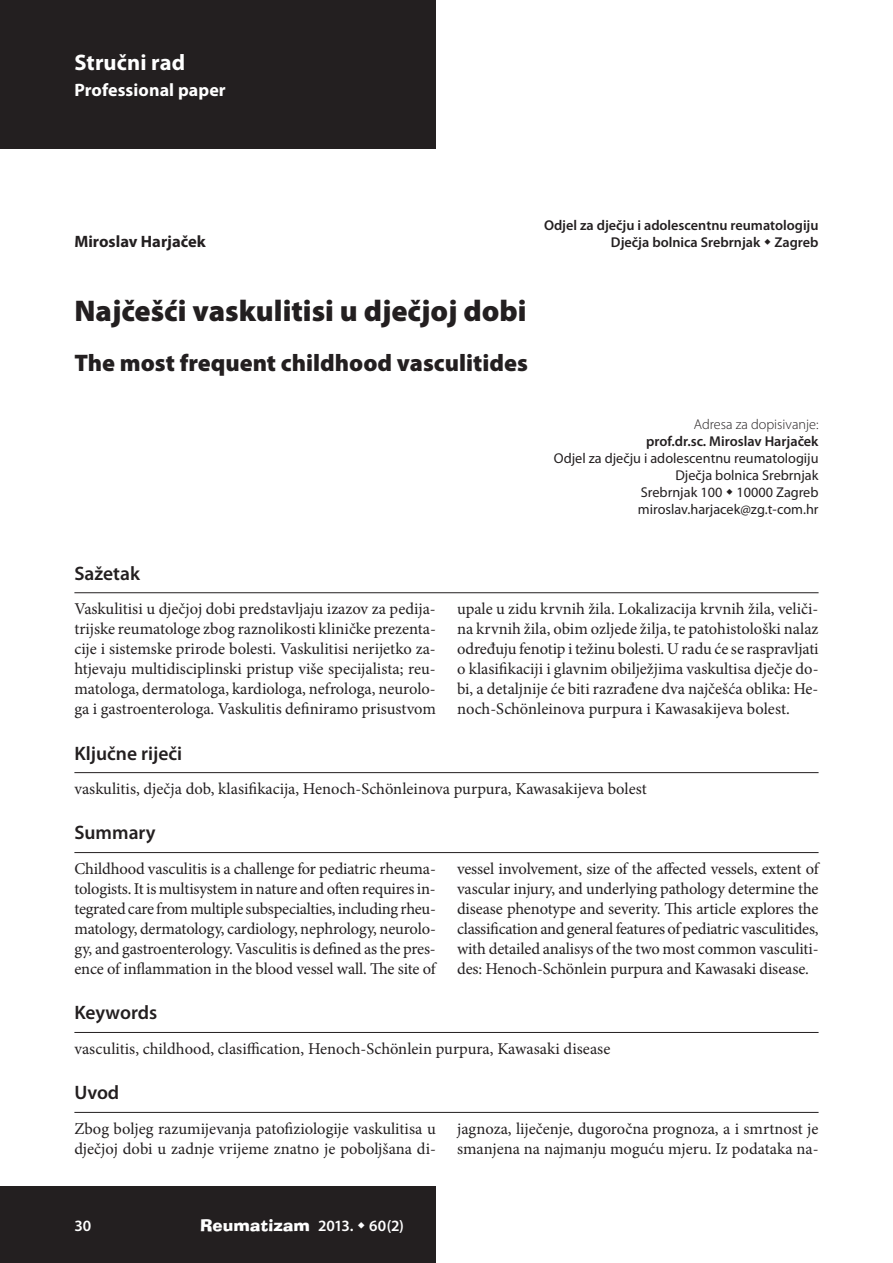
<style>
.page{position:relative;width:893px;height:1263px;background:#fff}
.page>*{position:absolute;margin:0;border:0;box-sizing:border-box;transform-origin:0 0}
.t1{font:900 30px "Myriad Pro";color:#231f20}
.t2{font:900 24px "Myriad Pro";color:#231f20}
.t3{font:700 22.5px "Myriad Pro";letter-spacing:.005em;color:#fff}
.t4{font:600 19.5px "Myriad Pro";color:#231f20}
.t5{font:700 18px "Myriad Pro";letter-spacing:.005em;color:#fff}
.t6{font:16.5px/20px "Minion Pro";color:#231f20;text-align:justify}
.t7{font:700 16.5px "Myriad Pro";color:#231f20}
.t8{font:16.35px "Ad Lib BT";letter-spacing:.01em;color:#fff}
.t9{font:600 15.75px "Myriad Pro";color:#fff}
.t10{font:14.25px/17px "Myriad Pro";color:#231f20;text-align:right}
.t11{font:600 14.25px/17px "Myriad Pro";color:#231f20;text-align:right}
.t12{font:300 14.25px "Myriad Pro";color:#231f20}
.s1{font-family:"Myriad Pro";font-weight:600;font-size:15.75px}
</style>
<div class="page">
<div style="left:0;top:1186px;width:436px;height:77px;background:#231f20"></div>
<div style="left:0;top:0;width:436px;height:149px;background:#231f20"></div>
<hr style="left:74px;top:592px;width:745px;height:1px;background:#231f20">
<hr style="left:74px;top:852px;width:745px;height:1px;background:#231f20">
<hr style="left:74px;top:1112px;width:745px;height:1px;background:#231f20">
<hr style="left:74px;top:772px;width:745px;height:1px;background:#231f20">
<hr style="left:74px;top:1032px;width:745px;height:1px;background:#231f20">
<h3 class="t3" style="left:74px;top:54px;width:112px">Stručni rad</h3>
<p class="t5" style="left:74px;top:83px;width:153px">Professional paper</p>
<p class="t7" style="left:74px;top:235px;width:133px">Miroslav Harjaček</p>
<p class="t11" style="left:544px;top:217px;width:276px">Odjel za dječju i adolescentnu reumatologiju<br>Dječja bolnica Srebrnjak Zagreb</p>
<h1 class="t1" style="left:74px;top:299px;width:454px">Najčešći vaskulitisi u dječjoj dobi</h1>
<h2 class="t2" style="left:74px;top:354px;width:455px">The most frequent childhood vasculitides</h2>
<p class="t12" style="left:694px;top:418px;width:126px">Adresa za dopisivanje:</p>
<p class="t11" style="left:646px;top:433px;width:174px">prof.dr.sc. Miroslav Harjaček</p>
<p class="t10" style="left:554px;top:450px;width:266px">Odjel za dječju i adolescentnu reumatologiju Dječja bolnica Srebrnjak<br>Srebrnjak 100 10000 Zagreb miroslav.harjacek@zg.t-com.hr</p>
<p class="t4" style="left:74px;top:566px;width:67px">Sažetak</p>
<p class="t6" style="left:74px;top:600px;width:363px">Vaskulitisi u dječjoj dobi predstavljaju izazov za pedija&shy;trijske reumatologe zbog raznolikosti kliničke prezenta&shy;cije i sistemske prirode bolesti. Vaskulitisi nerijetko za&shy;htjevaju multidisciplinski pristup više specijalista; reu&shy;matologa, dermatologa, kardiologa, nefrologa, neurolo&shy;ga i gastroenterologa. Vaskulitis definiramo prisustvom</p>
<p class="t6" style="left:457px;top:600px;width:363px">upale u zidu krvnih žila. Lokalizacija krvnih žila, veliči&shy;na krvnih žila, obim ozljede žilja, te patohistološki nalaz određuju fenotip i težinu bolesti. U radu će se raspravljati o klasifikaciji i glavnim obilježjima vaskultisa dječje do&shy;bi, a detaljnije će biti razrađene dva najčešća oblika: He&shy;noch-Schönleinova purpura i Kawasakijeva bolest.</p>
<p class="t4" style="left:74px;top:745px;width:109px">Ključne riječi</p>
<p class="t6" style="left:74px;top:780px;width:574px">vaskulitis, dječja dob, klasifikacija, Henoch-Schönleinova purpura, Kawasakijeva bolest</p>
<p class="t4" style="left:74px;top:825px;width:83px">Summary</p>
<p class="t6" style="left:74px;top:860px;width:363px">Childhood vasculitis is a challenge for pediatric rheuma&shy;tologists. It is multisystem in nature and often requires in&shy;tegrated care from multiple subspecialties, including rheu&shy;matology, dermatology, cardiology, nephrology, neurolo&shy;gy, and gastroenterology. Vasculitis is defined as the pres&shy;ence of inflammation in the blood vessel wall. The site of</p>
<p class="t6" style="left:457px;top:860px;width:363px">vessel involvement, size of the affected vessels, extent of vascular injury, and underlying pathology determine the disease phenotype and severity. This article explores the classification and general features of pediatric vasculitides, with detailed analisys of the two most common vasculiti&shy;des: Henoch-Schönlein purpura and Kawasaki disease.</p>
<p class="t4" style="left:74px;top:1005px;width:84px">Keywords</p>
<p class="t6" style="left:74px;top:1040px;width:538px">vasculitis, childhood, clasiffication, Henoch-Schönlein purpura, Kawasaki disease</p>
<p class="t4" style="left:74px;top:1085px;width:46px">Uvod</p>
<p class="t6" style="left:74px;top:1120px;width:363px">Zbog boljeg razumijevanja patofiziologije vaskulitisa u dječjoj dobi u zadnje vrijeme znatno je poboljšana di-</p>
<p class="t6" style="left:457px;top:1120px;width:363px">jagnoza, liječenje, dugoročna prognoza, a i smrtnost je smanjena na najmanju moguću mjeru. Iz podataka na-</p>
<p class="t9" style="left:74px;top:1220px;width:18px">30</p>
<p class="t8" style="left:200px;top:1219px;width:205px">Reumatizam <span class="s1">2013. 60(2)</span></p>
</div>
